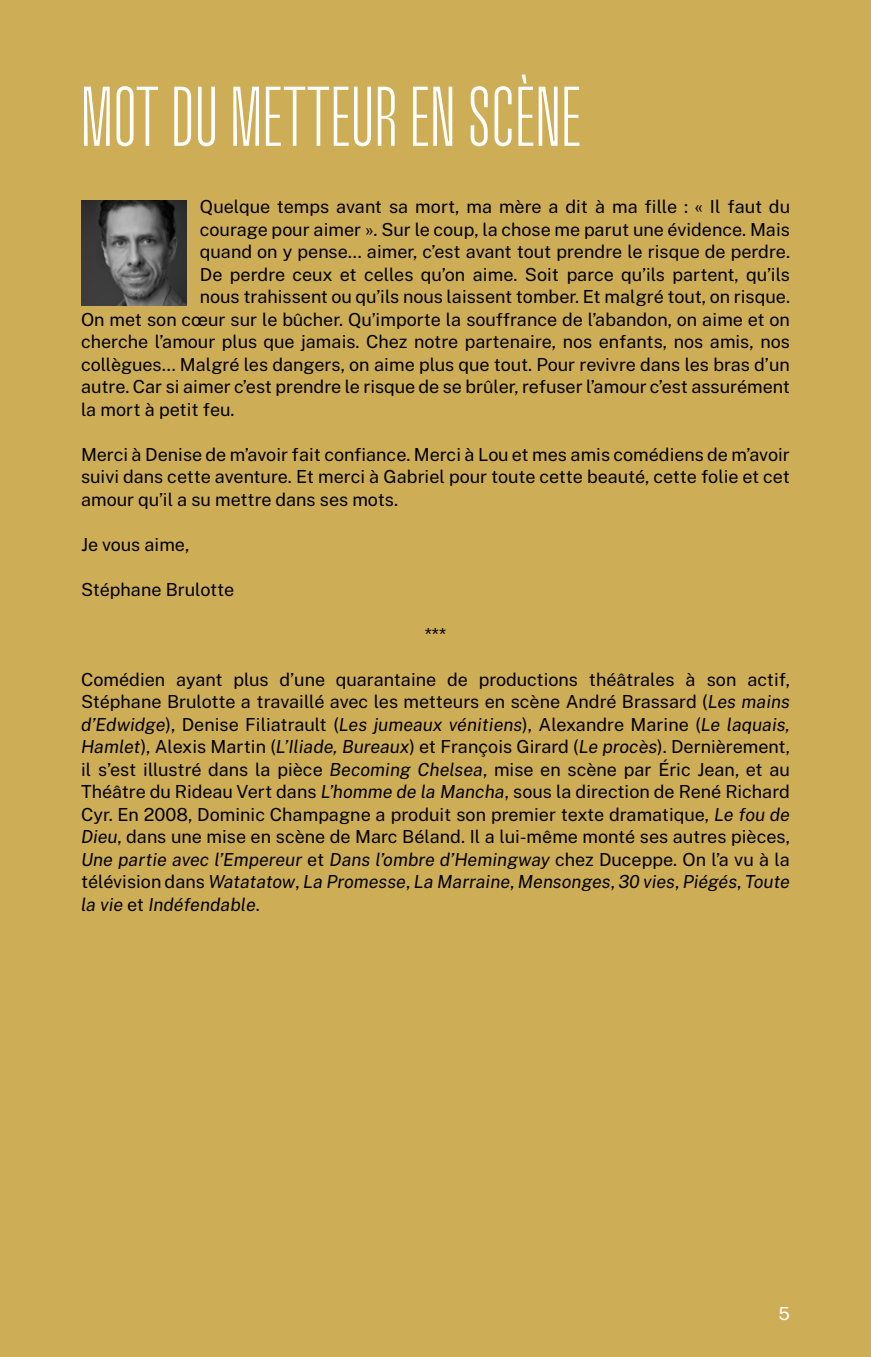
<style>
.page{position:relative;width:871px;height:1357px;background:#cead57}
.page>*{position:absolute;margin:0;border:0;box-sizing:border-box;transform-origin:0 0}
.t1{font:300 81px "Upton";letter-spacing:.01em;color:#fff}
.t2{font:18px/22.5px "Public Sans";color:#000;text-align:justify}
.t3{font:18px "Public Sans";color:#fff}
.s1{font-style:italic}
</style>
<div class="page">
<img style="left:81px;top:200px;width:105px;height:106px">
<h1 class="t1" style="left:81px;top:73px;width:501px">MOT DU METTEUR EN SCÈNE</h1>
<p class="t2" style="left:200px;top:194px;width:591px">Quelque temps avant sa mort, ma mère a dit à ma fille : « Il faut du</p>
<p class="t2" style="left:200px;top:217px;width:591px">courage pour aimer ». Sur le coup, la chose me parut une évidence. Mais</p>
<p class="t2" style="left:200px;top:239px;width:591px">quand on y pense… aimer, c’est avant tout prendre le risque de perdre.</p>
<p class="t2" style="left:200px;top:262px;width:591px">De perdre ceux et celles qu’on aime. Soit parce qu’ils partent, qu’ils</p>
<p class="t2" style="left:200px;top:284px;width:591px">nous trahissent ou qu’ils nous laissent tomber. Et malgré tout, on risque.</p>
<p class="t2" style="left:81px;top:307px;width:710px">On met son cœur sur le bûcher. Qu’importe la souffrance de l’abandon, on aime et on</p>
<p class="t2" style="left:81px;top:329px;width:710px">cherche l’amour plus que jamais. Chez notre partenaire, nos enfants, nos amis, nos</p>
<p class="t2" style="left:81px;top:352px;width:710px">collègues… Malgré les dangers, on aime plus que tout. Pour revivre dans les bras d’un</p>
<p class="t2" style="left:81px;top:374px;width:710px">autre. Car si aimer c’est prendre le risque de se brûler, refuser l’amour c’est assurément</p>
<p class="t2" style="left:81px;top:397px;width:155px">la mort à petit feu.</p>
<p class="t2" style="left:81px;top:442px;width:710px">Merci à Denise de m’avoir fait confiance. Merci à Lou et mes amis comédiens de m’avoir suivi dans cette aventure. Et merci à Gabriel pour toute cette beauté, cette folie et cet amour qu’il a su mettre dans ses mots.</p>
<p class="t2" style="left:81px;top:532px;width:110px">Je vous aime,</p>
<p class="t2" style="left:81px;top:577px;width:155px">Stéphane Brulotte</p>
<p class="t2" style="left:425px;top:622px;width:23px">***</p>
<p class="t2" style="left:81px;top:667px;width:710px">Comédien ayant plus d’une quarantaine de productions théâtrales à son actif, Stéphane Brulotte a travaillé avec les metteurs en scène André Brassard (<span class="s1">Les mains d’Edwidge</span>), Denise Filiatrault (<span class="s1">Les jumeaux vénitiens</span>), Alexandre Marine (<span class="s1">Le laquais, Hamlet</span>), Alexis Martin (<span class="s1">L’Iliade, Bureaux</span>) et François Girard (<span class="s1">Le procès</span>). Dernièrement, il s’est illustré dans la pièce <span class="s1">Becoming Chelsea</span>, mise en scène par Éric Jean, et au Théâtre du Rideau Vert dans <span class="s1">L’homme de la Mancha</span>, sous la direction de René Richard Cyr. En 2008, Dominic Champagne a produit son premier texte dramatique, <span class="s1">Le fou de Dieu</span>, dans une mise en scène de Marc Béland. Il a lui-même monté ses autres pièces, <span class="s1">Une partie avec l’Empereur</span> et <span class="s1">Dans l’ombre d’Hemingway</span> chez Duceppe. On l’a vu à la télévision dans <span class="s1">Watatatow</span>, <span class="s1">La Promesse</span>, <span class="s1">La Marraine</span>, <span class="s1">Mensonges</span>, <span class="s1">30 vies</span>, <span class="s1">Piégés</span>, <span class="s1">Toute la vie</span> et <span class="s1">Indéfendable</span>.</p>
<p class="t3" style="left:778px;top:1300px;width:13px">5</p>
</div>
